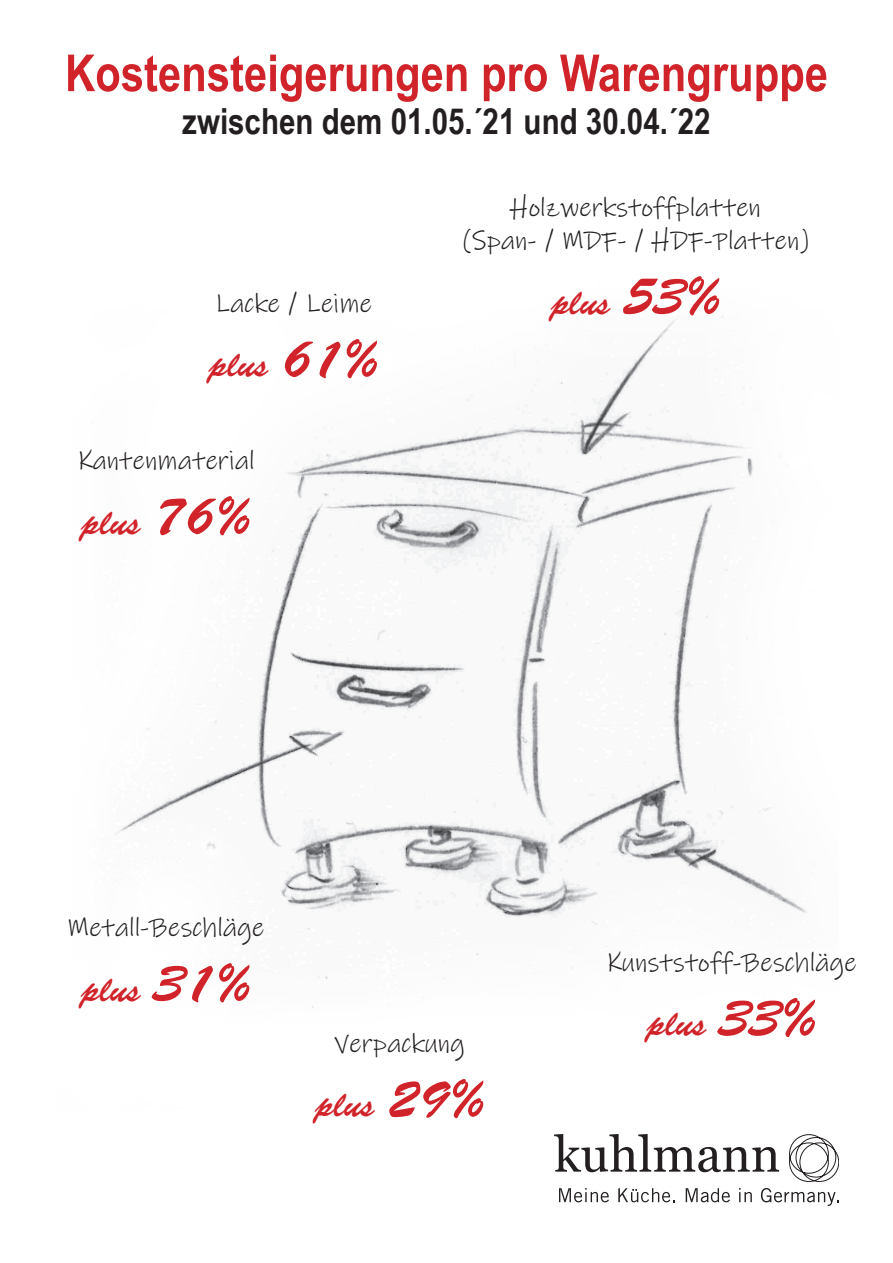
<style>
.page{position:relative;width:893px;height:1263px;background:#fff}
.page>*{position:absolute;margin:0;border:0;box-sizing:border-box;transform-origin:0 0}
.t1{font:700 51px "Arial Narrow";color:#d1232a}
.t2{font:36px "Brush Script Std";color:#d1232a}
.t3{font:700 36px "Arial Narrow";color:#231f20}
.t4{font:27px/32.4px "Ink Free";color:#231f20;text-align:center}
.s1{font-size:54px}
</style>
<div class="page">
<img style="left:114px;top:315px;width:693px;height:693px">
<svg style="left:554px;top:1134px;width:225px;height:38px"></svg>
<svg style="left:559px;top:1188px;width:50px;height:14px"></svg>
<svg style="left:618px;top:1188px;width:57px;height:14px"></svg>
<svg style="left:686px;top:1188px;width:44px;height:14px"></svg>
<svg style="left:739px;top:1188px;width:13px;height:14px"></svg>
<svg style="left:761px;top:1188px;width:78px;height:18px"></svg>
<svg style="left:789px;top:1134px;width:50px;height:48px"></svg>
<h1 class="t1" style="left:65px;top:35px;width:764px">Kostensteigerungen pro Warengruppe</h1>
<h2 class="t3" style="left:182px;top:94px;width:530px">zwischen dem 01.05.´21 und 30.04.´22</h2>
<p class="t4" style="left:215px;top:287px;width:159px">Lacke / Leime</p>
<h2 class="t2" style="left:210px;top:345px;width:168px">plus <span class="s1">61%</span></h2>
<p class="t4" style="left:77px;top:444px;width:179px">Kantenmaterial</p>
<h2 class="t2" style="left:83px;top:502px;width:168px">plus <span class="s1">76%</span></h2>
<p class="t4" style="left:461px;top:192px;width:351px">Holzwerkstoffplatten<br>(Span- / MDF- / HDF-Platten)</p>
<h2 class="t2" style="left:552px;top:282px;width:168px">plus <span class="s1">53%</span></h2>
<p class="t4" style="left:67px;top:911px;width:199px">Metall-Beschläge</p>
<h2 class="t2" style="left:83px;top:969px;width:168px">plus <span class="s1">31%</span></h2>
<p class="t4" style="left:334px;top:1027px;width:132px">Verpackung</p>
<h2 class="t2" style="left:316px;top:1085px;width:168px">plus <span class="s1">29%</span></h2>
<p class="t4" style="left:606px;top:946px;width:252px">Kunststoff-Beschläge</p>
<h2 class="t2" style="left:648px;top:1003px;width:168px">plus <span class="s1">33%</span></h2>
</div>
